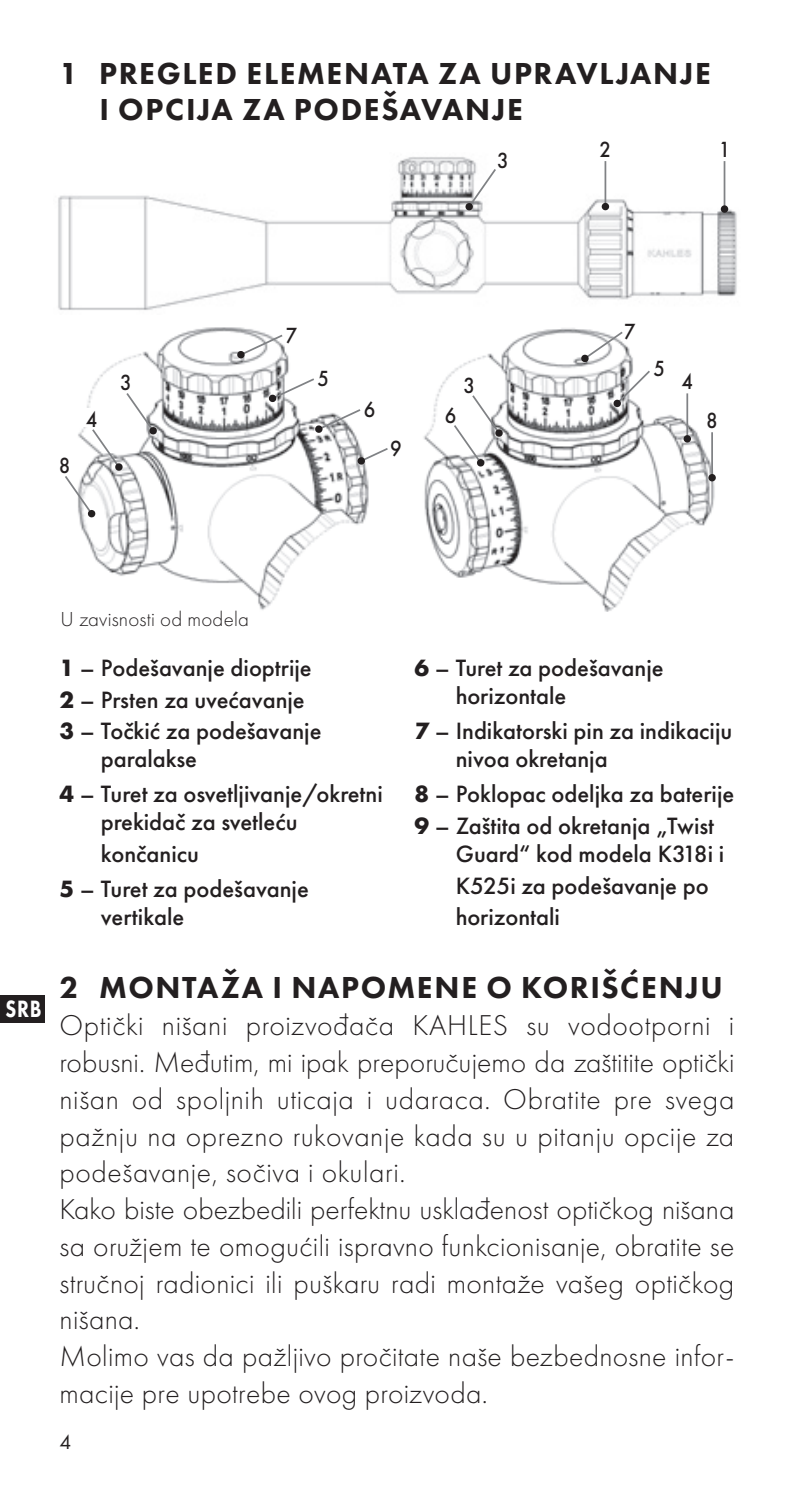
<style>
.page{position:relative;width:794px;height:1489px;background:#fff}
.page>*{position:absolute;margin:0;border:0;box-sizing:border-box;transform-origin:0 0}
.t1{font:800 31.5px/36.8px "Futura PT";letter-spacing:.05em;color:#231f20}
.t2{font:300 29.75px/36.8px "Futura PT";letter-spacing:.01em;color:#231f20}
.t3{font:500 24.5px/31.5px "Futura PT";color:#231f20}
.t4{font:800 24.5px "Futura PT";color:#fff;scale:.81 1}
.t5{font:500 22.75px "Futura PT";color:#231f20;scale:.9 1}
.t6{font:300 21px "Futura PT";letter-spacing:.01em;color:#231f20}
.t7{font:21px "Futura PT";color:#231f20}
.s1{font-weight:700}
</style>
<div class="page">
<img style="left:79px;top:327px;width:290px;height:283px">
<img style="left:423px;top:328px;width:293px;height:284px">
<div style="left:653px;top:358px;width:20px;height:19px;background:#fff"></div>
<svg style="left:613px;top:369px;width:39px;height:38px"></svg>
<img style="left:58px;top:157px;width:679px;height:153px">
<div style="left:497px;top:150px;width:20px;height:19px;background:#fff"></div>
<svg style="left:465px;top:167px;width:33px;height:44px"></svg>
<div style="left:595px;top:139px;width:20px;height:19px;background:#fff"></div>
<hr style="left:604px;top:161px;width:2px;height:46px;background:#808285">
<div style="left:601px;top:203px;width:8px;height:7px;background:#231f20;border-radius:50%"></div>
<div style="left:714px;top:139px;width:20px;height:19px;background:#fff"></div>
<hr style="left:723px;top:161px;width:2px;height:48px;background:#808285">
<div style="left:721px;top:205px;width:7px;height:8px;background:#231f20;border-radius:50%"></div>
<div style="left:677px;top:371px;width:20px;height:19px;background:#fff"></div>
<hr style="left:686px;top:393px;width:2px;height:46px;background:#808285">
<div style="left:683px;top:435px;width:8px;height:7px;background:#231f20;border-radius:50%"></div>
<div style="left:286px;top:324px;width:20px;height:19px;background:#fff"></div>
<svg style="left:238px;top:333px;width:46px;height:24px"></svg>
<svg style="left:237px;top:350px;width:8px;height:9px"></svg>
<div style="left:624px;top:321px;width:20px;height:19px;background:#fff"></div>
<svg style="left:580px;top:330px;width:44px;height:32px"></svg>
<div style="left:317px;top:368px;width:20px;height:19px;background:#fff"></div>
<svg style="left:270px;top:377px;width:46px;height:24px"></svg>
<svg style="left:268px;top:394px;width:9px;height:8px"></svg>
<div style="left:702px;top:410px;width:20px;height:19px;background:#fff"></div>
<hr style="left:711px;top:432px;width:2px;height:46px;background:#808285">
<div style="left:708px;top:474px;width:8px;height:7px;background:#231f20;border-radius:50%"></div>
<div style="left:364px;top:399px;width:20px;height:19px;background:#fff"></div>
<svg style="left:316px;top:407px;width:46px;height:24px"></svg>
<svg style="left:314px;top:425px;width:9px;height:8px"></svg>
<svg style="left:359px;top:446px;width:29px;height:17px"></svg>
<svg style="left:357px;top:456px;width:8px;height:9px"></svg>
<div style="left:116px;top:372px;width:20px;height:19px;background:#fff"></div>
<svg style="left:65px;top:391px;width:92px;height:127px"></svg>
<div style="left:459px;top:375px;width:20px;height:19px;background:#fff"></div>
<div style="left:441px;top:404px;width:19px;height:19px;background:#fff"></div>
<svg style="left:452px;top:393px;width:51px;height:74px"></svg>
<div style="left:0;top:995px;width:45px;height:27px;background:#231f20"></div>
<p class="t1" style="left:99px;top:54px;width:613px;text-indent:-40px">1 PREGLED ELEMENATA ZA UPRAVLJANJE<br>I OPCIJA ZA PODEŠAVANJE</p>
<p class="t5" style="left:497px;top:147px;width:14px">3</p>
<p class="t5" style="left:599px;top:136px;width:14px">2</p>
<p class="t5" style="left:718px;top:136px;width:14px">1</p>
<p class="t5" style="left:59px;top:452px;width:14px">8</p>
<p class="t5" style="left:86px;top:405px;width:14px">4</p>
<p class="t5" style="left:120px;top:369px;width:14px">3</p>
<p class="t5" style="left:286px;top:321px;width:14px">7</p>
<p class="t5" style="left:624px;top:318px;width:14px">7</p>
<p class="t5" style="left:317px;top:365px;width:14px">5</p>
<p class="t5" style="left:463px;top:372px;width:14px">3</p>
<p class="t5" style="left:364px;top:396px;width:14px">6</p>
<p class="t5" style="left:390px;top:435px;width:14px">9</p>
<p class="t5" style="left:445px;top:401px;width:14px">6</p>
<p class="t5" style="left:653px;top:354px;width:14px">5</p>
<p class="t5" style="left:681px;top:368px;width:14px">4</p>
<p class="t5" style="left:706px;top:407px;width:14px">8</p>
<p class="t4" style="left:6px;top:993px;width:46px">SRB</p>
<p class="t6" style="left:61px;top:607px;width:190px">U zavisnosti od modela</p>
<p class="t3" style="left:60px;top:652px;width:263px"><span class="s1">1</span> – Podešavanje dioptrije<br><span class="s1">2</span> – Prsten za uvećavanje<br><span class="s1">3</span> – Točkić za podešavanje</p>
<p class="t3" style="left:60px;top:741px;width:325px;line-height:35px;text-indent:41px">paralakse<br><span class="s1">4</span> – Turet za osvetljivanje/okretni</p>
<p class="t3" style="left:101px;top:806px;width:198px">prekidač za svetleću končanicu</p>
<p class="t3" style="left:101px;top:874px;width:209px;line-height:28px;text-indent:-41px"><span class="s1">5</span> – Turet za podešavanje vertikale</p>
<p class="t3" style="left:456px;top:654px;width:209px;line-height:28px;text-indent:-41px"><span class="s1">6</span> – Turet za podešavanje horizontale</p>
<p class="t3" style="left:456px;top:717px;width:278px;line-height:28px;text-indent:-41px"><span class="s1">7</span> – Indikatorski pin za indikaciju nivoa okretanja</p>
<p class="t3" style="left:414px;top:778px;width:321px"><span class="s1">8</span> – Poklopac odeljka za baterije<br><span class="s1">9</span> – Zaštita od okretanja „Twist</p>
<p class="t3" style="left:456px;top:838px;width:270px">Guard“ kod modela K318i i<br>K525i za podešavanje po horizontali</p>
<p class="t1" style="left:60px;top:969px;width:665px">2 MONTAŽA I NAPOMENE O KORIŠĆENJU</p>
<p class="t2" style="left:60px;top:1007px;width:676px">Optički nišani proizvođača KAHLES su vodootporni i robusni. Međutim, mi ipak preporučujemo da zaštitite optički nišan od spoljnih uticaja i udaraca. Obratite pre svega pažnju na oprezno rukovanje kada su u pitanju opcije za podešavanje, sočiva i okulari.<br>Kako biste obezbedili perfektnu usklađenost optičkog nišana sa oružjem te omogućili ispravno funkcionisanje, obratite se stručnoj radionici ili puškaru radi montaže vašeg optičkog nišana.<br>Molimo vas da pažljivo pročitate naše bezbednosne infor&shy;macije pre upotrebe ovog proizvoda.</p>
<p class="t7" style="left:60px;top:1429px;width:13px">4</p>
</div>
